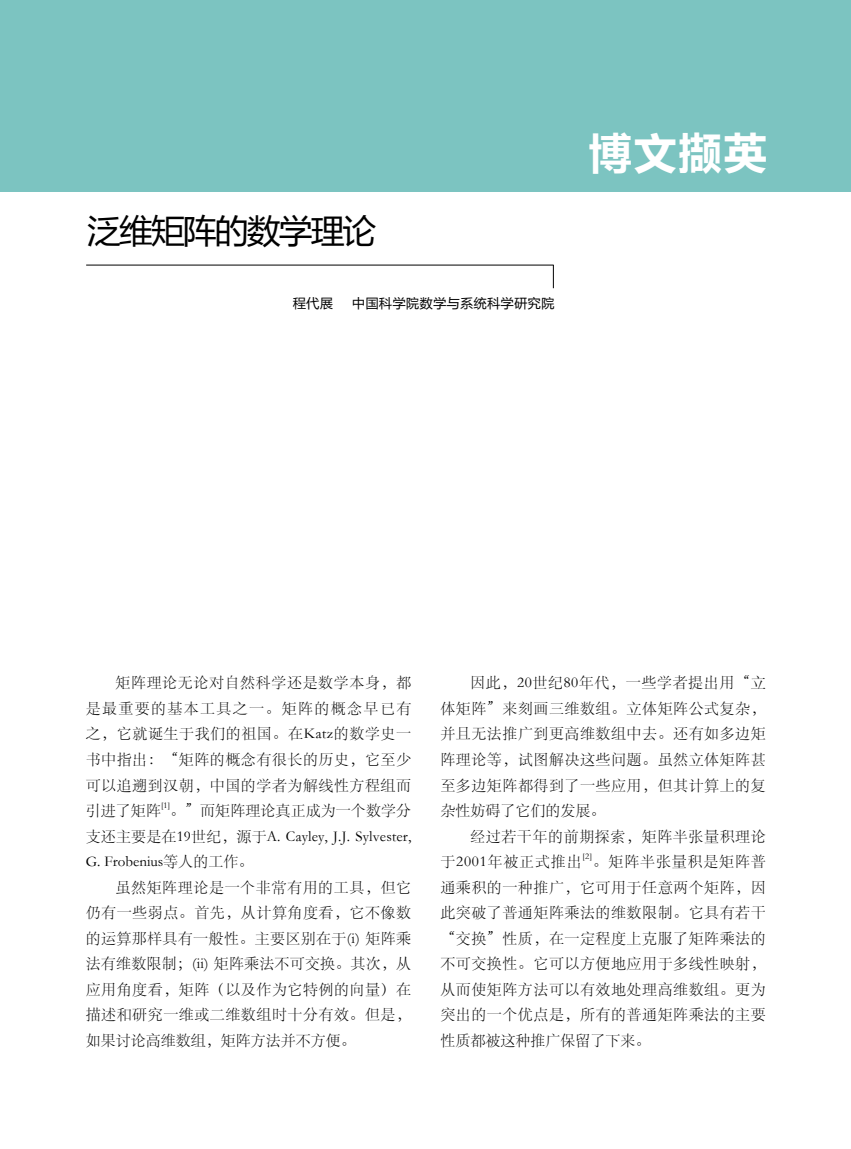
<style>
.page{position:relative;width:851px;height:1149px;background:#fff}
.page>*{position:absolute;margin:0;border:0;box-sizing:border-box;transform-origin:0 0}
.t1{font:45px "FZLTCHK GBK1 0";color:#fff}
.t2{font:34.5px "FZLTHK GBK1 0";letter-spacing:-.075em;color:#000}
.t3{font:15px/25.5px "ST Song";letter-spacing:.035em;color:#000;text-align:justify}
.t4{font:13.5px "FZLTHK GBK1 0";color:#000}
.t5{font:8.7px "ST Song";color:#000}
</style>
<div class="page">
<div style="left:0;top:0;width:850px;height:192px;background:#7cc4c1"></div>
<hr style="left:86px;top:265px;width:467px;height:1px;background:#000">
<svg style="left:553px;top:265px;width:1px;height:23px"></svg>
<h2 class="t2" style="left:87px;top:212px;width:291px">泛维矩阵的数学理论</h2>
<p class="t4" style="left:293px;top:295px;width:42px">程代展</p>
<p class="t4" style="left:352px;top:295px;width:204px">中国科学院数学与系统科学研究院</p>
<h1 class="t1" style="left:587px;top:128px;width:181px">博文撷英</h1>
<p class="t3" style="left:86px;top:669px;width:327px;text-indent:30px">矩阵理论无论对自然科学还是数学本身，都是最重要的基本工具之一。矩阵的概念早已有之，它就诞生于我们的祖国。在Katz的数学史一书中指出：“矩阵的概念有很长的历史，它至少可以追遡到汉朝，中国的学者为解线性方程组而引进了矩阵</p>
<p class="t5" style="left:161px;top:799px;width:10px">[1]</p>
<p class="t3" style="left:86px;top:797px;width:327px;text-indent:84px">。”而矩阵理论真正成为一个数学分支还主要是在19世纪，源于A. Cayley, J.J. Sylvester, G. Frobenius等人的工作。</p>
<p class="t3" style="left:86px;top:873px;width:327px;text-indent:30px">虽然矩阵理论是一个非常有用的工具，但它仍有一些弱点。首先，从计算角度看，它不像数的运算那样具有一般性。主要区别在于(i) 矩阵乘法有维数限制；(ii) 矩阵乘法不可交换。其次，从应用角度看，矩阵（以及作为它特例的向量）在描述和研究一维或二维数组时十分有效。但是，如果讨论高维数组，矩阵方法并不方便。</p>
<p class="t3" style="left:440px;top:669px;width:327px;text-indent:30px">因此，20世纪80年代，一些学者提出用“立体矩阵”来刻画三维数组。立体矩阵公式复杂，并且无法推广到更高维数组中去。还有如多边矩阵理论等，试图解决这些问题。虽然立体矩阵甚至多边矩阵都得到了一些应用，但其计算上的复杂性妨碍了它们的发展。</p>
<p class="t3" style="left:440px;top:822px;width:327px;text-indent:30px">经过若干年的前期探索，矩阵半张量积理论于2001年被正式推出</p>
<p class="t5" style="left:582px;top:850px;width:11px">[2]</p>
<p class="t3" style="left:440px;top:848px;width:327px;text-indent:152px">。矩阵半张量积是矩阵普通乘积的一种推广，它可用于任意两个矩阵，因此突破了普通矩阵乘法的维数限制。它具有若干“交换”性质，在一定程度上克服了矩阵乘法的不可交换性。它可以方便地应用于多线性映射，从而使矩阵方法可以有效地处理高维数组。更为突出的一个优点是，所有的普通矩阵乘法的主要性质都被这种推广保留了下来。</p>
</div>
